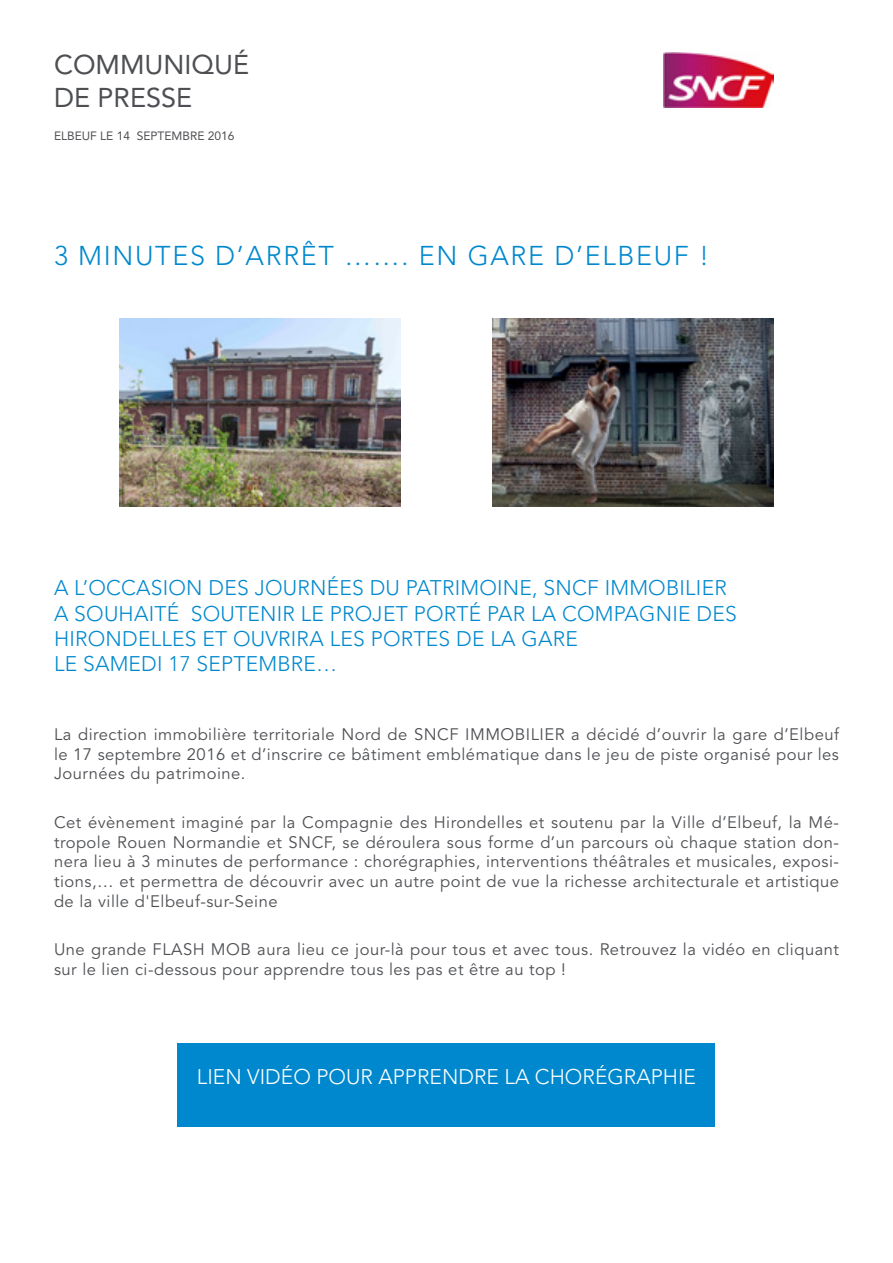
<style>
.page{position:relative;width:893px;height:1263px;background:#fff}
.page>*{position:absolute;margin:0;border:0;box-sizing:border-box;transform-origin:0 0}
.t1{font:300 27px "Avenir LT Std";letter-spacing:.06em;color:#0088ce}
.t2{font:27px/32.4px "Avenir LT Std";color:#4d4f53}
.t3{font:300 21px/25.2px "Avenir LT Std";letter-spacing:.01em;color:#0088ce}
.t4{font:300 21px "Avenir LT Std";color:#fff}
.t5{font:16.5px/19.8px "Avenir LT Std";letter-spacing:.03em;color:#4d4f53;text-align:justify}
.t6{font:12px "Avenir LT Std";color:#4d4f53}
</style>
<div class="page">
<img style="left:663px;top:53px;width:111px;height:54px">
<img style="left:119px;top:319px;width:281px;height:188px">
<img style="left:493px;top:319px;width:281px;height:188px">
<div style="left:178px;top:1043px;width:537px;height:84px;background:#0088ce"></div>
<h1 class="t2" style="left:54px;top:49px;width:197px">COMMUNIQUÉ<br>DE PRESSE</h1>
<p class="t6" style="left:54px;top:129px;width:182px">ELBEUF le 14 SEPTEMBRE 2016</p>
<h1 class="t1" style="left:54px;top:240px;width:657px">3 MINUTES D’ARRÊT ……. EN GARE D’ELBEUF !</h1>
<p class="t3" style="left:54px;top:575px;width:684px">A L’OCCASION DES JOURNÉES DU PATRIMOINE, SNCF IMMOBILIER A SOUHAITÉ SOUTENIR LE PROJET PORTÉ PAR LA COMPAGNIE DES HIRONDELLES ET OUVRIRA LES PORTES DE LA GARE<br>LE SAMEDI 17 SEPTEMBRE…</p>
<p class="t5" style="left:54px;top:724px;width:786px">La direction immobilière territoriale Nord de SNCF IMMOBILIER a décidé d’ouvrir la gare d’Elbeuf le 17 septembre 2016 et d’inscrire ce bâtiment emblématique dans le jeu de piste organisé pour les Journées du patrimoine.</p>
<p class="t5" style="left:54px;top:812px;width:786px">Cet évènement imaginé par la Compagnie des Hirondelles et soutenu par la Ville d’Elbeuf, la Mé&shy;tropole Rouen Normandie et SNCF, se déroulera sous forme d’un parcours où chaque station don&shy;nera lieu à 3 minutes de performance : chorégraphies, interventions théâtrales et musicales, exposi&shy;tions,… et permettra de découvrir avec un autre point de vue la richesse architecturale et artistique de la ville d'Elbeuf-sur-Seine</p>
<p class="t5" style="left:54px;top:940px;width:786px">Une grande FLASH MOB aura lieu ce jour-là pour tous et avec tous. Retrouvez la vidéo en cliquant sur le lien ci-dessous pour apprendre tous les pas et être au top !</p>
<p class="t4" style="left:197px;top:1064px;width:22px">LIEN</p>
<p class="t4" style="left:247px;top:1064px;width:14px">VIDÉO</p>
<p class="t4" style="left:316px;top:1064px;width:15px">POUR</p>
<p class="t4" style="left:378px;top:1064px;width:15px">APPRENDRE</p>
<p class="t4" style="left:504px;top:1064px;width:45px">LA CHORÉGRAPHIE</p>
</div>
